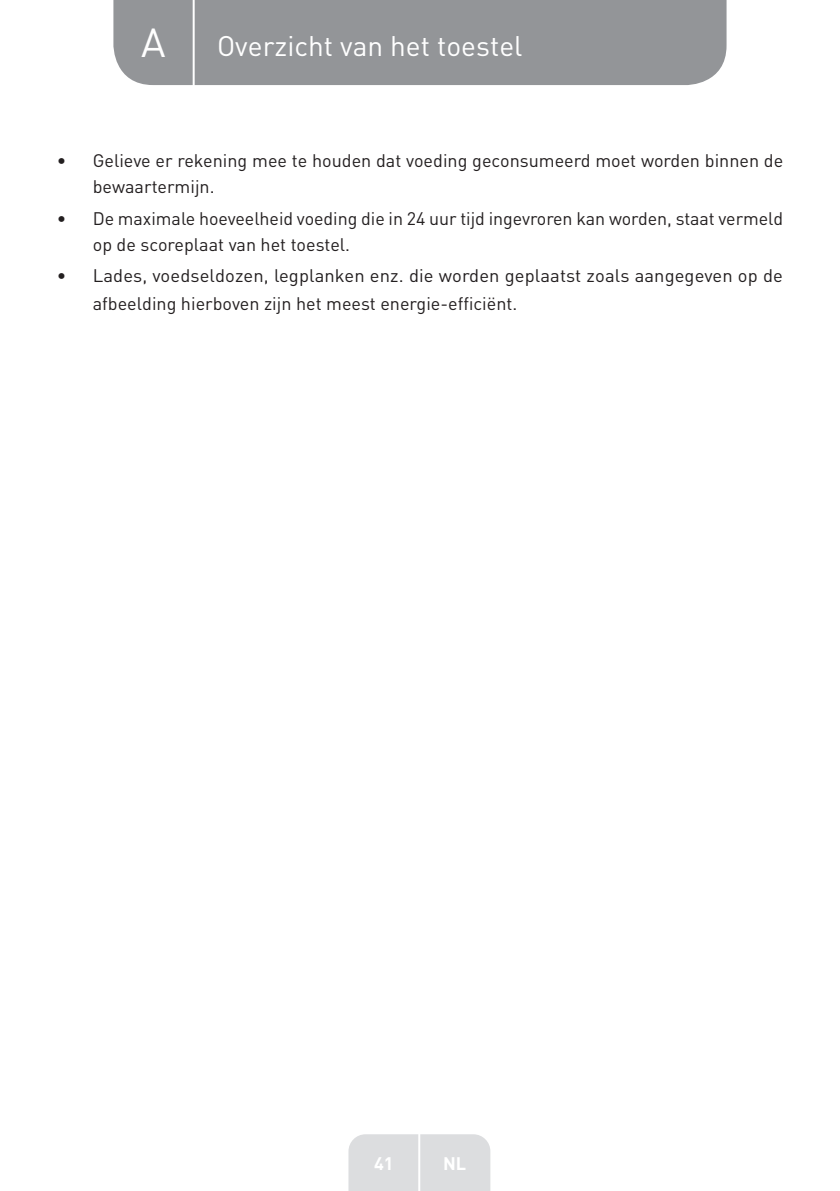
<style>
.page{position:relative;width:840px;height:1191px;background:#fff}
.page>*{position:absolute;margin:0;border:0;box-sizing:border-box;transform-origin:0 0}
.t1{font:40px "DIN Pro";color:#fff}
.t2{font:28px "DIN Pro";color:#fff}
.t3{font:18px/26px "DIN Pro";color:#231f20}
.t4{font:700 18px "DIN Pro";color:#fff}
</style>
<div class="page">
<div style="left:113px;top:0;width:613px;height:85px;background:#939598"></div>
<div style="left:348px;top:1134px;width:142px;height:57px;background:#dcdddf"></div>
<hr style="left:418px;top:1111px;width:2px;height:80px;background:#fff">
<hr style="left:192px;top:0;width:2px;height:88px;background:#fff">
<h1 class="t1" style="left:141px;top:15px;width:26px">A</h1>
<h2 class="t2" style="left:217px;top:27px;width:307px">Overzicht van het toestel</h2>
<p class="t3" style="left:93px;top:147px;width:691px;text-indent:-36px">• Gelieve er rekening mee te houden dat voeding geconsumeerd moet worden binnen de bewaartermijn.</p>
<p class="t3" style="left:93px;top:204px;width:691px;text-indent:-36px">• De maximale hoeveelheid voeding die in 24 uur tijd ingevroren kan worden, staat vermeld op de scoreplaat van het toestel.</p>
<p class="t3" style="left:93px;top:261px;width:691px;line-height:28px;text-indent:-36px">• Lades, voedseldozen, legplanken enz. die worden geplaatst zoals aangegeven op de afbeelding hierboven zijn het meest energie-efficiënt.</p>
<p class="t4" style="left:374px;top:1150px;width:21px">41</p>
<p class="t4" style="left:443px;top:1150px;width:25px">NL</p>
</div>
